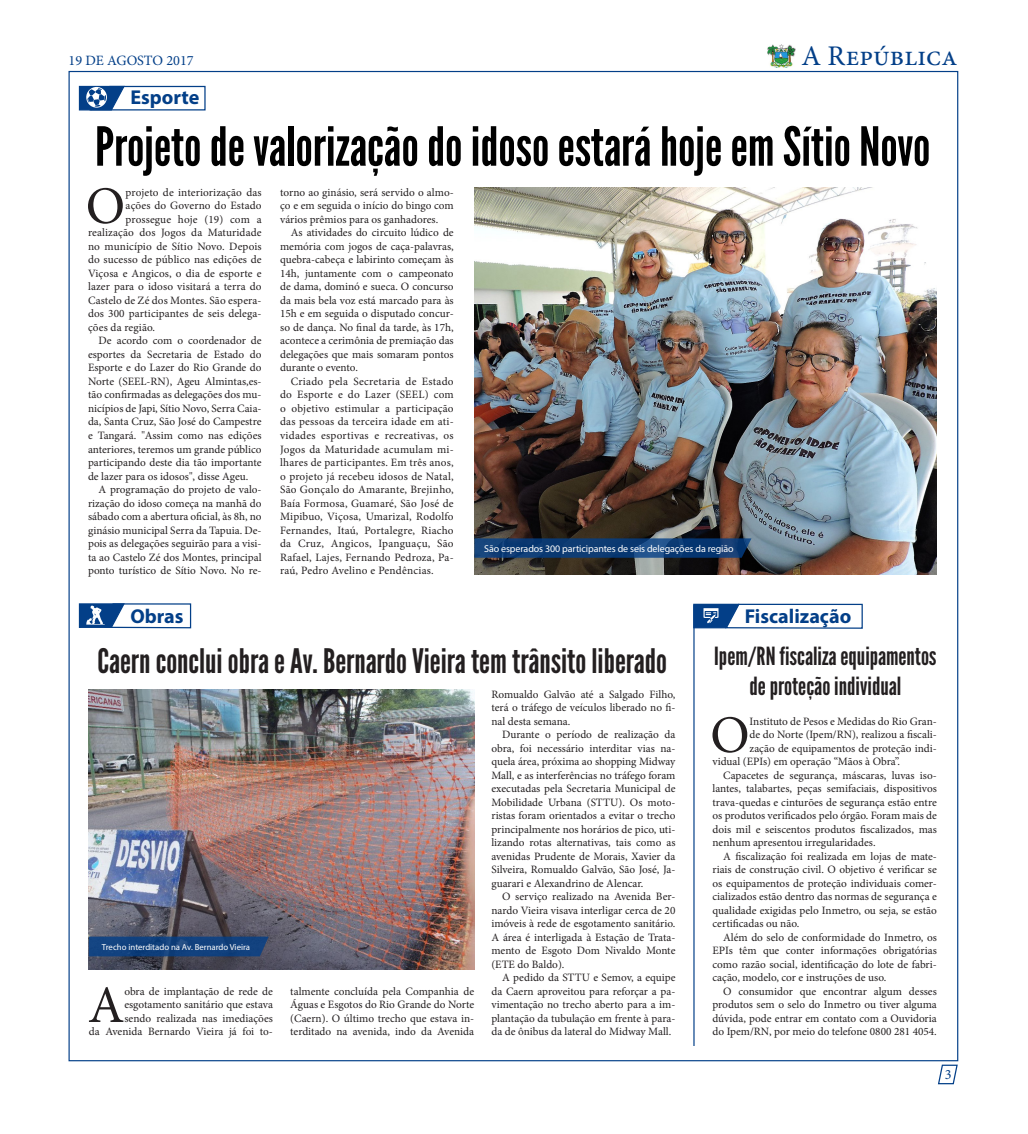
<style>
.page{position:relative;width:1028px;height:1134px;background:#fff}
.page>*{position:absolute;margin:0;border:0;box-sizing:border-box;transform-origin:0 0}
.Título_principal{font:53.75px "League Gothic";color:#000}
.Parágrafo_com_Capitu{font:52.75px "Minion Pro";color:#231f20}
.Título_menor_central{font:33.75px "League Gothic";color:#231f20}
.t1{font:28.5px "Minion Pro";color:#033f88}
.t2{font:25px/30px "League Gothic";color:#231f20;text-align:center}
.t3{font:700 20.12px "Myriad Pro";color:#033f88}
.t4{font:14.25px "Minion Pro";color:#033f88}
.Parágrafo_básico_2{font:11.25px/13.5px "Minion Pro";color:#231f20;text-align:justify}
.Parágrafo_com_Capitu-2{font:11.25px/13.5px "Minion Pro";color:#231f20;text-align:justify}
.t5{font:10px "Myriad Pro";letter-spacing:-.01em;color:#fff}
.t6{font:8.75px "Myriad Pro";color:#fff}
</style>
<div class="page">
<svg style="left:938px;top:1064px;width:20px;height:21px"></svg>
<img style="left:767px;top:44px;width:28px;height:23px">
<img style="left:474px;top:188px;width:462px;height:386px">
<hr style="left:693px;top:605px;width:1px;height:441px;background:#033f88">
<svg style="left:474px;top:538px;width:277px;height:20px;background:#103c72"></svg>
<img style="left:89px;top:690px;width:385px;height:279px">
<svg style="left:89px;top:936px;width:180px;height:20px;background:#15427c"></svg>
<svg style="left:78px;top:85px;width:128px;height:26px"></svg>
<svg style="left:78px;top:603px;width:114px;height:26px"></svg>
<svg style="left:693px;top:603px;width:170px;height:26px"></svg>
<p class="t4" style="left:68px;top:50px;width:127px">19 DE AGOSTO 2017</p>
<p class="t3" style="left:130px;top:84px;width:71px">Esporte</p>
<h3 class="t1" style="left:801px;top:37px;width:157px">A República</h3>
<p class="Título_principal" style="left:95px;top:115px;width:836px">Projeto de valorização do idoso estará hoje em Sítio Novo</p>
<p class="Parágrafo_com_Capitu" style="left:86px;top:171px;width:41px">O</p>
<p class="Parágrafo_com_Capitu-2" style="left:126px;top:186px;width:137px">projeto de interiorização das</p>
<p class="Parágrafo_com_Capitu-2" style="left:126px;top:199px;width:137px">ações do Governo do Estado</p>
<p class="Parágrafo_com_Capitu-2" style="left:126px;top:213px;width:137px">prossegue hoje (19) com a</p>
<p class="Parágrafo_com_Capitu-2" style="left:88px;top:226px;width:175px">realização dos Jogos da Maturidade</p>
<p class="Parágrafo_com_Capitu-2" style="left:88px;top:240px;width:175px">no município de Sítio Novo. Depois</p>
<p class="Parágrafo_com_Capitu-2" style="left:88px;top:253px;width:175px">do sucesso de público nas edições de</p>
<p class="Parágrafo_com_Capitu-2" style="left:88px;top:267px;width:175px">Viçosa e Angicos, o dia de esporte e</p>
<p class="Parágrafo_com_Capitu-2" style="left:88px;top:280px;width:175px">lazer para o idoso visitará a terra do</p>
<p class="Parágrafo_com_Capitu-2" style="left:88px;top:294px;width:175px">Castelo de Zé dos Montes. São espera-</p>
<p class="Parágrafo_com_Capitu-2" style="left:88px;top:307px;width:175px">dos 300 participantes de seis delega-</p>
<p class="Parágrafo_com_Capitu-2" style="left:88px;top:321px;width:69px">ções da região.</p>
<p class="Parágrafo_básico_2" style="left:88px;top:334px;width:175px;text-indent:11px">De acordo com o coordenador de esportes da Secretaria de Estado do Esporte e do Lazer do Rio Grande do Norte (SEEL-RN), Ageu Almintas,es&shy;tão confirmadas as delegações dos mu&shy;nicípios de Japi, Sítio Novo, Serra Caia&shy;da, Santa Cruz, São José do Campestre e Tangará. "Assim como nas edições anteriores, teremos um grande público participando deste dia tão importante de lazer para os idosos", disse Ageu.</p>
<p class="Parágrafo_básico_2" style="left:88px;top:483px;width:175px;text-indent:11px">A programação do projeto de valo&shy;rização do idoso começa na manhã do sábado com a abertura oficial, às 8h, no ginásio municipal Serra da Tapuia. De&shy;pois as delegações seguirão para a visi&shy;ta ao Castelo Zé dos Montes, principal ponto turístico de Sítio Novo. No re-</p>
<p class="t3" style="left:130px;top:603px;width:55px">Obras</p>
<p class="Parágrafo_básico_2" style="left:280px;top:186px;width:175px">torno ao ginásio, será servido o almo&shy;ço e em seguida o início do bingo com vários prêmios para os ganhadores.</p>
<p class="Parágrafo_básico_2" style="left:280px;top:226px;width:175px;text-indent:11px">As atividades do circuito lúdico de memória com jogos de caça-palavras, quebra-cabeça e labirinto começam às 14h, juntamente com o campeonato de dama, dominó e sueca. O concurso da mais bela voz está marcado para às 15h e em seguida o disputado concur&shy;so de dança. No final da tarde, às 17h, acontece a cerimônia de premiação das delegações que mais somaram pontos durante o evento.</p>
<p class="Parágrafo_básico_2" style="left:280px;top:375px;width:175px;text-indent:11px">Criado pela Secretaria de Estado do Esporte e do Lazer (SEEL) com o objetivo estimular a participação das pessoas da terceira idade em ati&shy;vidades esportivas e recreativas, os Jogos da Maturidade acumulam mi&shy;lhares de participantes. Em três anos, o projeto já recebeu idosos de Natal, São Gonçalo do Amarante, Brejinho, Baía Formosa, Guamaré, São José de Mipibuo, Viçosa, Umarizal, Rodolfo Fernandes, Itaú, Portalegre, Riacho da Cruz, Angicos, Ipanguaçu, São Rafael, Lajes, Fernando Pedroza, Pa&shy;raú, Pedro Avelino e Pendências.</p>
<p class="t5" style="left:484px;top:542px;width:251px">São esperados 300 participantes de seis delegações da região</p>
<p class="t3" style="left:744px;top:603px;width:108px">Fiscalização</p>
<p class="Título_menor_central" style="left:97px;top:641px;width:571px">Caern conclui obra e Av. Bernardo Vieira tem trânsito liberado</p>
<p class="t6" style="left:102px;top:941px;width:150px">Trecho interditado na Av. Bernardo Vieira</p>
<p class="Parágrafo_com_Capitu" style="left:88px;top:970px;width:38px">A</p>
<p class="Parágrafo_com_Capitu-2" style="left:89px;top:985px;width:185px;text-align:right">obra de implantação de rede de esgotamento sanitário que estava<br>sendo realizada nas imediações<br>da Avenida Bernardo Vieira já foi to-</p>
<p class="Parágrafo_com_Capitu-2" style="left:290px;top:985px;width:185px">talmente concluída pela Companhia de Águas e Esgotos do Rio Grande do Norte (Caern). O último trecho que estava in&shy;terditado na avenida, indo da Avenida</p>
<p class="Parágrafo_com_Capitu-2" style="left:491px;top:688px;width:185px">Romualdo Galvão até a Salgado Filho, terá o tráfego de veículos liberado no fi&shy;nal desta semana.</p>
<p class="Parágrafo_básico_2" style="left:491px;top:728px;width:185px;text-indent:11px">Durante o período de realização da obra, foi necessário interditar vias na&shy;quela área, próxima ao shopping Midway Mall, e as interferências no tráfego foram executadas pela Secretaria Municipal de Mobilidade Urbana (STTU). Os moto&shy;ristas foram orientados a evitar o trecho principalmente nos horários de pico, uti&shy;lizando rotas alternativas, tais como as avenidas Prudente de Morais, Xavier da Silveira, Romualdo Galvão, São José, Ja&shy;guarari e Alexandrino de Alencar.</p>
<p class="Parágrafo_básico_2" style="left:491px;top:890px;width:185px;text-indent:11px">O serviço realizado na Avenida Ber&shy;nardo Vieira visava interligar cerca de 20 imóveis à rede de esgotamento sanitário.<br>A área é interligada à Estação de Trata&shy;mento de Esgoto Dom Nivaldo Monte (ETE do Baldo).</p>
<p class="Parágrafo_básico_2" style="left:491px;top:971px;width:185px;text-indent:11px">A pedido da STTU e Semov, a equipe da Caern aproveitou para reforçar a pa&shy;vimentação no trecho aberto para a im&shy;plantação da tubulação em frente à para&shy;da de ônibus da lateral do Midway Mall.</p>
<p class="t2" style="left:714px;top:642px;width:224px">Ipem/RN fiscaliza equipamentos de proteção individual</p>
<p class="Parágrafo_com_Capitu" style="left:710px;top:700px;width:41px">O</p>
<p class="Parágrafo_com_Capitu-2" style="left:749px;top:715px;width:189px">Instituto de Pesos e Medidas do Rio Gran-</p>
<p class="Parágrafo_com_Capitu-2" style="left:749px;top:728px;width:189px">de do Norte (Ipem/RN), realizou a fiscali-</p>
<p class="Parágrafo_com_Capitu-2" style="left:749px;top:742px;width:189px">zação de equipamentos de proteção indi-</p>
<p class="Parágrafo_com_Capitu-2" style="left:712px;top:755px;width:189px">vidual (EPIs) em operação “Mãos à Obra”.</p>
<p class="Parágrafo_básico_2" style="left:712px;top:769px;width:226px;text-indent:11px">Capacetes de segurança, máscaras, luvas iso&shy;lantes, talabartes, peças semifaciais, dispositivos trava-quedas e cinturões de segurança estão entre os produtos verificados pelo órgão. Foram mais de dois mil e seiscentos produtos fiscalizados, mas nenhum apresentou irregularidades.</p>
<p class="Parágrafo_básico_2" style="left:712px;top:850px;width:226px;text-indent:11px">A fiscalização foi realizada em lojas de mate&shy;riais de construção civil. O objetivo é verificar se os equipamentos de proteção individuais comer&shy;cializados estão dentro das normas de segurança e qualidade exigidas pelo Inmetro, ou seja, se estão certificadas ou não.</p>
<p class="Parágrafo_básico_2" style="left:712px;top:931px;width:226px;text-indent:11px">Além do selo de conformidade do Inmetro, os EPIs têm que conter informações obrigatórias como razão social, identificação do lote de fabri&shy;cação, modelo, cor e instruções de uso.</p>
<p class="Parágrafo_básico_2" style="left:712px;top:985px;width:226px;text-indent:11px">O consumidor que encontrar algum desses produtos sem o selo do Inmetro ou tiver alguma dúvida, pode entrar em contato com a Ouvidoria do Ipem/RN, por meio do telefone 0800 281 4054.</p>
<p class="t4" style="left:944px;top:1064px;width:8px">3</p>
</div>
